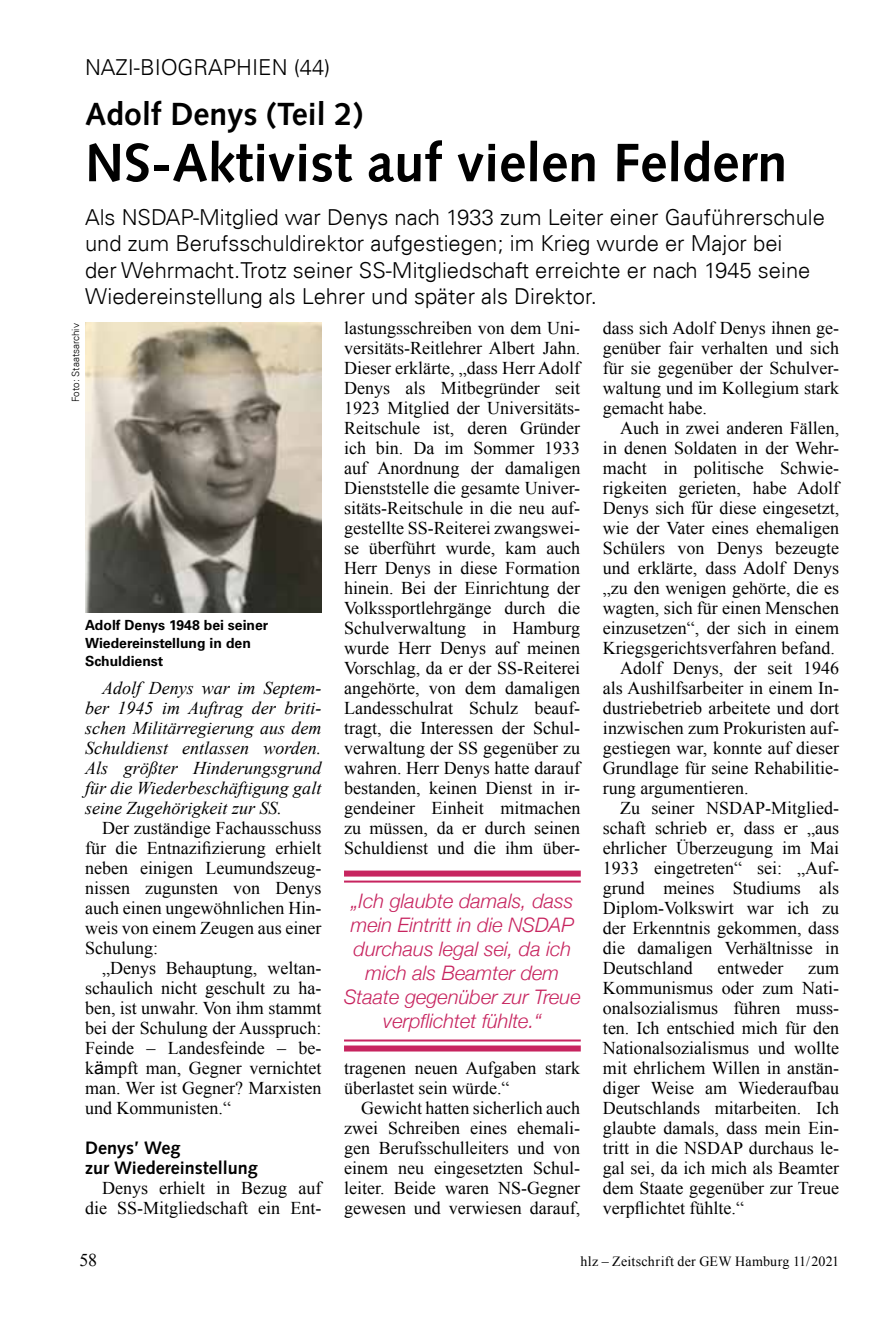
<style>
.page{position:relative;width:896px;height:1333px;background:#fff}
.page>*{position:absolute;margin:0;border:0;box-sizing:border-box;transform-origin:0 0}
.t1{font:700 54px "Syntax";color:#000}
.t2{font:700 32px "Syntax";color:#000}
.t3{font:300 22px/26.4px "Univers 45";color:#000}
.t4{font:italic 300 20px/24px "Helvetica Neue";color:#c7245f;text-align:center}
.t5{font:18px/20px "Times New Roman";color:#000;text-align:justify}
.t6{font:italic 18px/20px "Times New Roman";color:#000;text-align:justify}
.t7{font:700 18px/20px "Syntax";color:#000}
.t8{font:700 14px/18px "Univers LT";color:#000}
.t9{font:14px "Times New Roman";letter-spacing:.015em;color:#000}
.t10{font:300 10px "Univers 45";color:#000}
.s1{font-family:"Arial Unicode MS"}
</style>
<div class="page">
<img style="left:85px;top:322px;width:236px;height:291px">
<div style="left:344px;top:870px;width:237px;height:6px;background:#c7245f"></div>
<hr style="left:344px;top:880px;width:237px;height:2px;background:#c7245f">
<hr style="left:344px;top:1039px;width:237px;height:2px;background:#c7245f">
<div style="left:344px;top:1045px;width:237px;height:6px;background:#c7245f"></div>
<p class="t3" style="left:85px;top:54px;width:247px">NAZI-BIOGRAPHIEN (44)</p>
<h2 class="t2" style="left:85px;top:96px;width:279px">Adolf Denys (Teil 2)</h2>
<h1 class="t1" style="left:85px;top:132px;width:704px">NS-Aktivist auf vielen Feldern</h1>
<p class="t3" style="left:85px;top:204px;width:741px">Als NSDAP-Mitglied war Denys nach 1933 zum Leiter einer Gauführerschule und zum Berufsschuldirektor aufgestiegen; im Krieg wurde er Major bei<br>der Wehrmacht.Trotz seiner SS-Mitgliedschaft erreichte er nach 1945 seine Wiedereinstellung als Lehrer und später als Direktor.</p>
<p class="t10" style="left:70px;top:402px;width:80px;rotate:-90deg">Foto: Staatsarchiv</p>
<p class="t8" style="left:85px;top:616px;width:185px">Adolf Denys 1948 bei seiner<br>Wiedereinstellung in den<br>Schuldienst</p>
<p class="t6" style="left:85px;top:677px;width:238px;text-indent:17px">Adolf Denys war im Septem&shy;ber 1945 im Auftrag der briti&shy;schen Militärregierung aus dem Schuldienst entlassen worden.<br>Als größter Hinderungsgrund für die Wiederbeschäftigung galt seine Zugehörigkeit zur SS.</p>
<p class="t5" style="left:85px;top:818px;width:238px;text-indent:17px">Der zuständige Fachausschuss für die Entnazifizierung erhielt neben einigen Leumundszeug&shy;nissen zugunsten von Denys auch einen ungewöhnlichen Hin&shy;weis von einem Zeugen aus einer Schulung:</p>
<p class="t5" style="left:85px;top:958px;width:238px;text-indent:17px">„Denys Behauptung, weltan&shy;schaulich nicht geschult zu ha&shy;ben, ist unwahr. Von ihm stammt bei der Schulung der Ausspruch:<br>Feinde – Landesfeinde – be&shy;k<span class="s1">ä</span>mpft man, Gegner vernichtet man. Wer ist Gegner? Marxisten und Kommunisten.“</p>
<p class="t7" style="left:85px;top:1138px;width:174px">Denys’ Weg<br>zur Wiedereinstellung</p>
<p class="t5" style="left:85px;top:1178px;width:238px;text-align:right">Denys erhielt in Bezug auf die SS-Mitgliedschaft ein Ent-</p>
<p class="t5" style="left:344px;top:318px;width:238px">lastungsschreiben von dem Uni&shy;versitäts-Reitlehrer Albert Jahn.<br>Dieser erklärte, „dass Herr Adolf Denys als Mitbegründer seit 1923 Mitglied der Universitäts-Reitschule ist, deren Gründer ich bin. Da im Sommer 1933 auf Anordnung der damaligen Dienststelle die gesamte Univer&shy;sitäts-Reitschule in die neu auf&shy;gestellte SS-Reiterei zwangswei&shy;se überführt wurde, kam auch Herr Denys in diese Formation hinein. Bei der Einrichtung der Volkssportlehrgänge durch die Schulverwaltung in Hamburg wurde Herr Denys auf meinen Vorschlag, da er der SS-Reiterei angehörte, von dem damaligen Landesschulrat Schulz beauf&shy;tragt, die Interessen der Schul&shy;verwaltung der SS gegenüber zu wahren. Herr Denys hatte darauf bestanden, keinen Dienst in ir&shy;gendeiner Einheit mitmachen zu müssen, da er durch seinen Schuldienst und die ihm über-</p>
<p class="t4" style="left:344px;top:888px;width:238px">„Ich glaubte damals, dass mein Eintritt in die NSDAP durchaus legal sei, da ich mich als Beamter dem<br>Staate gegenüber zur Treue verpflichtet fühlte.“</p>
<p class="t5" style="left:344px;top:1057px;width:238px">tragenen neuen Aufgaben stark überlastet sein würde.“</p>
<p class="t5" style="left:344px;top:1097px;width:238px;text-indent:17px">Gewicht hatten sicherlich auch zwei Schreiben eines ehemali&shy;gen Berufsschulleiters und von einem neu eingesetzten Schul&shy;leiter. Beide waren NS-Gegner gewesen und verwiesen darauf,</p>
<p class="t5" style="left:603px;top:317px;width:238px">dass sich Adolf Denys ihnen ge&shy;genüber fair verhalten und sich für sie gegenüber der Schulver&shy;waltung und im Kollegium stark gemacht habe.</p>
<p class="t5" style="left:620px;top:417px;width:221px">Auch in zwei anderen Fällen,</p>
<p class="t5" style="left:603px;top:437px;width:238px">in denen Soldaten in der Wehr-</p>
<p class="t5" style="left:603px;top:457px;width:238px">macht in politische Schwie-</p>
<p class="t5" style="left:603px;top:477px;width:238px">rigkeiten gerieten, habe Adolf</p>
<p class="t5" style="left:603px;top:497px;width:238px">Denys sich f<span class="s1">ü</span>r diese eingesetzt,</p>
<p class="t5" style="left:603px;top:517px;width:238px">wie der Vater eines ehemaligen</p>
<p class="t5" style="left:603px;top:537px;width:238px">Schülers von Denys bezeugte</p>
<p class="t5" style="left:603px;top:557px;width:238px">und erklärte, dass Adolf Denys</p>
<p class="t5" style="left:603px;top:577px;width:238px">„zu den wenigen gehörte, die es</p>
<p class="t5" style="left:603px;top:597px;width:238px">wagten, sich für einen Menschen</p>
<p class="t5" style="left:603px;top:617px;width:238px">einzusetzen“, der sich in einem</p>
<p class="t5" style="left:603px;top:637px;width:233px">Kriegsgerichtsverfahren befand.</p>
<p class="t5" style="left:620px;top:657px;width:221px">Adolf Denys, der seit 1946</p>
<p class="t5" style="left:603px;top:677px;width:238px">als Aushilfsarbeiter in einem In-</p>
<p class="t5" style="left:603px;top:697px;width:238px">dustriebetrieb arbeitete und dort</p>
<p class="t5" style="left:603px;top:717px;width:238px">inzwischen zum Prokuristen auf-</p>
<p class="t5" style="left:603px;top:737px;width:238px">gestiegen war, konnte auf dieser</p>
<p class="t5" style="left:603px;top:757px;width:238px">Grundlage für seine Rehabilitie-</p>
<p class="t5" style="left:603px;top:777px;width:147px">rung argumentieren.</p>
<p class="t5" style="left:620px;top:797px;width:221px">Zu seiner NSDAP-Mitglied-</p>
<p class="t5" style="left:603px;top:817px;width:238px">schaft schrieb er, dass er „aus</p>
<p class="t5" style="left:603px;top:837px;width:238px">ehrlicher Überzeugung im Mai</p>
<p class="t5" style="left:603px;top:857px;width:238px">1933 eingetreten“ sei: „Auf-</p>
<p class="t5" style="left:603px;top:877px;width:238px">grund meines Studiums als</p>
<p class="t5" style="left:603px;top:897px;width:238px">Diplom-Volkswirt war ich zu</p>
<p class="t5" style="left:603px;top:917px;width:238px">der Erkenntnis gekommen, dass</p>
<p class="t5" style="left:603px;top:937px;width:238px">die damaligen Verhältnisse in</p>
<p class="t5" style="left:603px;top:957px;width:91px">Deutschland</p>
<p class="t5" style="left:717px;top:957px;width:67px">entweder</p>
<p class="t5" style="left:603px;top:957px;width:238px;text-indent:205px">zum Kommunismus oder zum Nati&shy;onalsozialismus führen muss&shy;ten. Ich entschied mich für den Nationalsozialismus und wollte mit ehrlichem Willen in anstän&shy;diger Weise am Wiederaufbau Deutschlands mitarbeiten. Ich glaubte damals, dass mein Ein&shy;tritt in die NSDAP durchaus le&shy;gal sei, da ich mich als Beamter dem Staate gegenüber zur Treue verpflichtet fühlte.“</p>
<p class="t5" style="left:79px;top:1249px;width:19px">58</p>
<p class="t9" style="left:580px;top:1251px;width:260px">hlz – Zeitschrift der GEW Hamburg 11/2021</p>
</div>
